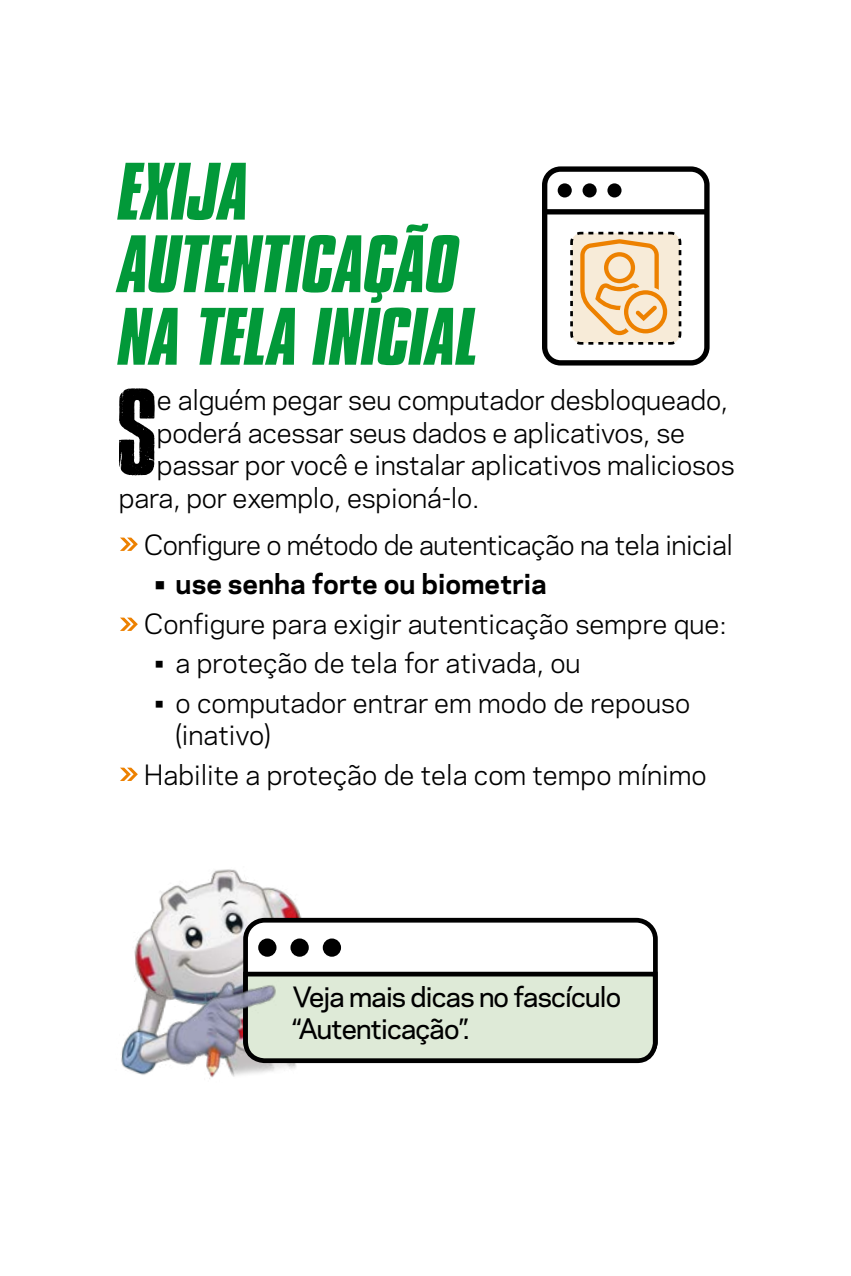
<style>
.page{position:relative;width:851px;height:1276px;background:#fff}
.page>*{position:absolute;margin:0;border:0;box-sizing:border-box;transform-origin:0 0}
.t1{font:103.25px "Cross Town";color:#000}
.t2{font:italic 700 70px/72.5px "Compacta BT";letter-spacing:-.01em;color:#029939}
.t3{font:26.25px/32.5px "Galaxie Polaris";letter-spacing:-.01em;color:#000}
.t4{font:500 26.25px/32.5px "Galaxie Polaris";letter-spacing:-.03em;color:#000}
.t5{font:700 26.25px "Galaxie Polaris";color:#000}
</style>
<div class="page">
<svg style="left:120px;top:537px;width:18px;height:14px"></svg>
<svg style="left:120px;top:617px;width:18px;height:14px"></svg>
<svg style="left:120px;top:767px;width:18px;height:14px"></svg>
<div style="left:243px;top:918px;width:414px;height:144px;border:5px solid #000;border-radius:19px"></div>
<svg style="left:429px;top:969px;width:229px;height:95px;background:#c5cfbf"></svg>
<img style="left:121px;top:869px;width:308px;height:210px">
<div style="left:542px;top:166px;width:167px;height:199px;border:5px solid #000;border-radius:16px"></div>
<div style="left:544px;top:209px;width:163px;height:5px;background:#000"></div>
<div style="left:557px;top:183px;width:14px;height:14px;background:#000;border-radius:50%"></div>
<div style="left:582px;top:183px;width:14px;height:14px;background:#000;border-radius:50%"></div>
<div style="left:607px;top:183px;width:14px;height:14px;background:#000;border-radius:50%"></div>
<svg style="left:570px;top:231px;width:112px;height:114px;background:#eacea9"></svg>
<h2 class="t2" style="left:119px;top:156px;width:363px">EXIJA<br>AUTENTICAÇÃO<br>NA TELA INICIAL</h2>
<h1 class="t1" style="left:119px;top:388px;width:40px">S</h1>
<p class="t3" style="left:157px;top:382px;width:572px">e alguém pegar seu computador desbloqueado,</p>
<p class="t3" style="left:157px;top:415px;width:529px">poderá acessar seus dados e aplicativos, se</p>
<p class="t3" style="left:157px;top:447px;width:579px">passar por você e instalar aplicativos maliciosos</p>
<p class="t3" style="left:119px;top:480px;width:362px">para, por exemplo, espioná-lo.</p>
<p class="t3" style="left:144px;top:527px;width:590px">Configure o método de autenticação na tela inicial</p>
<p class="t5" style="left:154px;top:564px;width:394px">• use senha forte ou biometria</p>
<p class="t3" style="left:144px;top:606px;width:584px">Configure para exigir autenticação sempre que:</p>
<p class="t3" style="left:154px;top:645px;width:427px">• a proteção de tela for ativada, ou</p>
<p class="t3" style="left:176px;top:685px;width:516px;text-indent:-21px">• o computador entrar em modo de repouso (inativo)</p>
<p class="t3" style="left:144px;top:757px;width:564px">Habilite a proteção de tela com tempo mínimo</p>
<p class="t4" style="left:293px;top:978px;width:330px">Veja mais dicas no fascículo “Autenticação”.</p>
</div>
